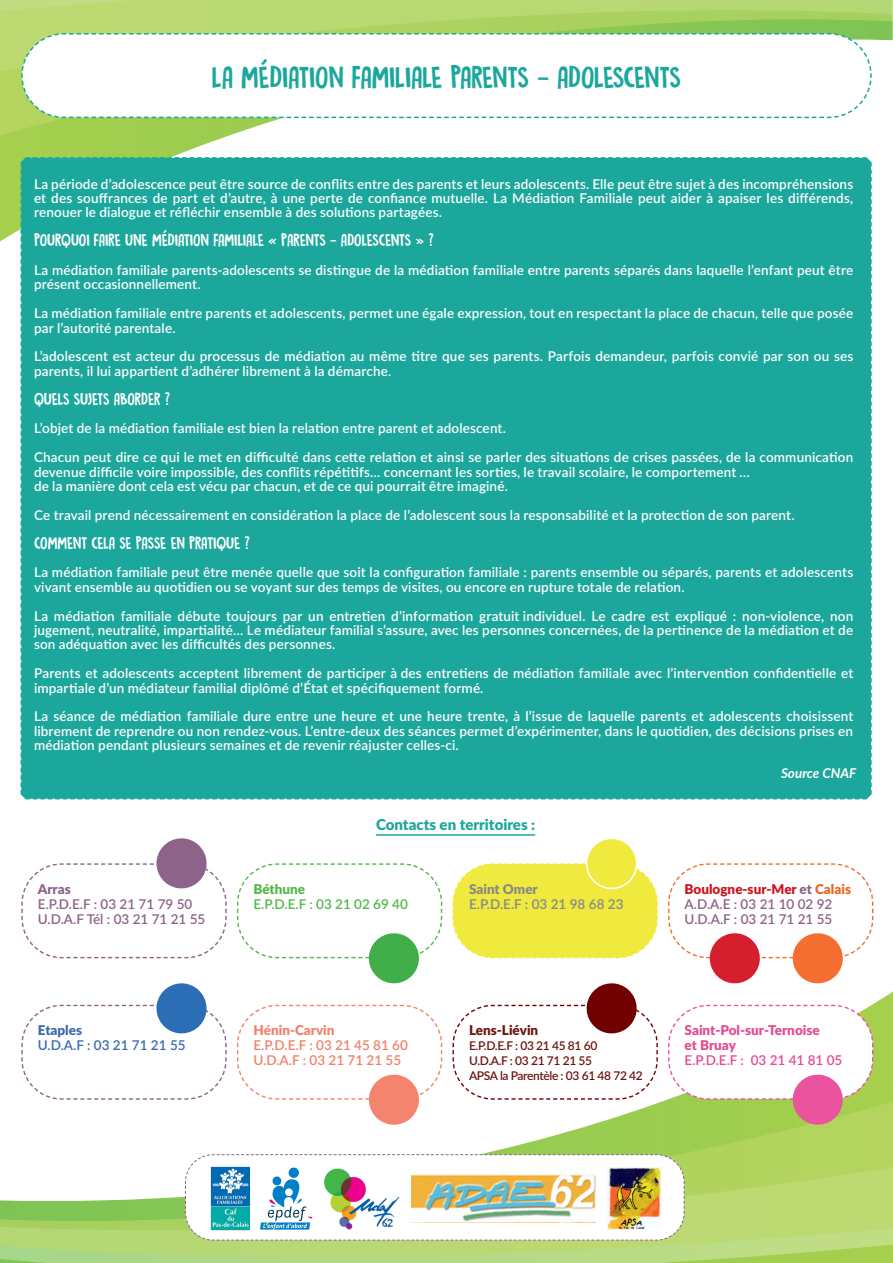
<style>
.page{position:relative;width:893px;height:1263px;background:#fff}
.page>*{position:absolute;margin:0;border:0;box-sizing:border-box;transform-origin:0 0}
.Paragraph_Style{font:27px "DK Butterfly Ball";color:#1ca79d}
.Paragraph_Style-2{font:15px "DK Butterfly Ball";letter-spacing:-.01em;color:#fff}
.t1{font:900 15px "Lato";color:#1ca79d}
.Paragraph_Style-3{font:600 13.5px/14.4px "Lato";letter-spacing:.01em;color:#fff}
.t2{font:600 13.5px "Lato";color:#8d6389}
.t3{font:600 13.5px "Lato";color:#f0826b}
.t4{font:900 13.5px "Lato";color:#e64a91}
.t5{font:900 13.5px "Lato";color:#cf1221}
.t6{font:600 13.5px "Lato";color:#51b948}
.t7{font:600 13.5px "Lato";color:#87898c}
.t8{font:600 13.5px "Lato";color:#e64a91}
.t9{font:600 13.5px "Lato";color:#3d6bb0}
.t10{font:900 13.5px "Lato";color:#f0826b}
.t11{font:900 13.5px "Lato";color:#6e140f}
.t12{font:italic 700 13.5px "Lato";color:#fff}
.t13{font:900 13.5px "Lato";color:#87898c}
.t14{font:900 13.5px "Lato";color:#3d6bb0}
.t15{font:900 13.5px "Lato";color:#51b948}
.t16{font:900 13.5px "Lato";color:#8d6389}
.t17{font:600 12px "Lato";letter-spacing:-.03em;color:#6e140f}
.s1{color:#8d6389}
.s2{color:#eb6624}
</style>
<div class="page">
<svg style="left:0;top:139px;width:219px;height:102px;background:#abd25e"></svg>
<svg style="left:0;top:0;width:892px;height:139px"></svg>
<svg style="left:664px;top:991px;width:229px;height:110px"></svg>
<svg style="left:0;top:1258px;width:893px;height:5px;background:#acd579"></svg>
<svg style="left:0;top:1101px;width:893px;height:157px"></svg>
<svg style="left:892px;top:0;width:1px;height:41px"></svg>
<div style="left:20px;top:156px;width:852px;height:644px;background:#1ca79d"></div>
<svg style="left:184px;top:1154px;width:501px;height:87px"></svg>
<svg style="left:21px;top:32px;width:851px;height:87px"></svg>
<img style="left:411px;top:1174px;width:185px;height:49px">
<img style="left:608px;top:1168px;width:54px;height:62px">
<img style="left:259px;top:1168px;width:53px;height:61px">
<img style="left:322px;top:1168px;width:77px;height:61px">
<div style="left:210px;top:1166px;width:41px;height:65px;background:#231f20;opacity:.41"></div>
<img style="left:212px;top:1168px;width:37px;height:62px">
<hr style="left:376px;top:834px;width:159px;height:2px;background:#1ca79d">
<svg style="left:21px;top:838px;width:206px;height:121px"></svg>
<svg style="left:21px;top:983px;width:206px;height:117px"></svg>
<svg style="left:452px;top:839px;width:206px;height:120px"></svg>
<svg style="left:452px;top:983px;width:206px;height:117px"></svg>
<svg style="left:237px;top:863px;width:206px;height:121px"></svg>
<svg style="left:668px;top:863px;width:206px;height:121px"></svg>
<svg style="left:236px;top:1004px;width:207px;height:122px"></svg>
<svg style="left:667px;top:1004px;width:207px;height:122px"></svg>
<p class="Paragraph_Style" style="left:212px;top:58px;width:471px">LA MÉDIATION FAMILIALE PARENTS - ADOLESCENTS</p>
<p class="Paragraph_Style-3" style="left:34px;top:176px;width:821px;text-align:justify">La période d’adolescence peut être source de conflits entre des parents et leurs adolescents. Elle peut être sujet à des incompréhensions et des souffrances de part et d’autre, à une perte de confiance mutuelle. La Médiation Familiale peut aider à apaiser les différends, renouer le dialogue et réfléchir ensemble à des solutions partagées.</p>
<p class="Paragraph_Style-2" style="left:34px;top:230px;width:401px">POURQUOI FAIRE UNE MÉDIATION FAMILIALE « PARENTS - ADOLESCENTS » ?</p>
<p class="Paragraph_Style-3" style="left:34px;top:262px;width:821px">La médiation familiale parents-adolescents se distingue de la médiation familiale entre parents séparés dans laquelle l’enfant peut être présent occasionnellement.</p>
<p class="Paragraph_Style-3" style="left:34px;top:306px;width:821px">La médiation familiale entre parents et adolescents, permet une égale expression, tout en respectant la place de chacun, telle que posée par l’autorité parentale.</p>
<p class="Paragraph_Style-3" style="left:34px;top:349px;width:821px">L’adolescent est acteur du processus de médiation au même titre que ses parents. Parfois demandeur, parfois convié par son ou ses parents, il lui appartient d’adhérer librement à la démarche.</p>
<p class="Paragraph_Style-2" style="left:34px;top:388px;width:137px">QUELS SUJETS ABORDER ?</p>
<p class="Paragraph_Style-3" style="left:34px;top:421px;width:473px">L’objet de la médiation familiale est bien la relation entre parent et adolescent.</p>
<p class="Paragraph_Style-3" style="left:34px;top:450px;width:821px">Chacun peut dire ce qui le met en difficulté dans cette relation et ainsi se parler des situations de crises passées, de la communication devenue difficile voire impossible, des conflits répétitifs… concernant les sorties, le travail scolaire, le comportement …</p>
<p class="Paragraph_Style-3" style="left:34px;top:478px;width:475px">de la manière dont cela est vécu par chacun, et de ce qui pourrait être imaginé.</p>
<p class="Paragraph_Style-3" style="left:34px;top:507px;width:762px">Ce travail prend nécessairement en considération la place de l’adolescent sous la responsabilité et la protection de son parent.</p>
<p class="Paragraph_Style-2" style="left:34px;top:532px;width:217px">COMMENT CELA SE PASSE EN PRATIQUE ?</p>
<p class="Paragraph_Style-3" style="left:34px;top:565px;width:821px">La médiation familiale peut être menée quelle que soit la configuration familiale : parents ensemble ou séparés, parents et adolescents vivant ensemble au quotidien ou se voyant sur des temps de visites, ou encore en rupture totale de relation.</p>
<p class="Paragraph_Style-3" style="left:34px;top:608px;width:821px;text-align:justify">La médiation familiale débute toujours par un entretien d’information gratuit individuel. Le cadre est expliqué : non-violence, non jugement, neutralité, impartialité… Le médiateur familial s’assure, avec les personnes concernées, de la pertinence de la médiation et de son adéquation avec les difficultés des personnes.</p>
<p class="Paragraph_Style-3" style="left:34px;top:666px;width:821px">Parents et adolescents acceptent librement de participer à des entretiens de médiation familiale avec l’intervention confidentielle et impartiale d’un médiateur familial diplômé d’État et spécifiquement formé.</p>
<p class="Paragraph_Style-3" style="left:34px;top:709px;width:821px;text-align:justify">La séance de médiation familiale dure entre une heure et une heure trente, à l’issue de laquelle parents et adolescents choisissent librement de reprendre ou non rendez-vous. L’entre-deux des séances permet d’expérimenter, dans le quotidien, des décisions prises en médiation pendant plusieurs semaines et de revenir réajuster celles-ci.</p>
<p class="t16" style="left:38px;top:878px;width:34px">Arras</p>
<p class="t2" style="left:38px;top:894px;width:156px">E.P.D.E.F : 03 21 71 79 50</p>
<p class="t2" style="left:38px;top:909px;width:169px">U.D.A.F Tél : 03 21 71 21 55</p>
<p class="t14" style="left:38px;top:1020px;width:46px">Etaples</p>
<p class="t9" style="left:38px;top:1035px;width:149px">U.D.A.F : 03 21 71 21 55</p>
<p class="t1" style="left:376px;top:814px;width:161px">Contacts en territoires :</p>
<p class="t15" style="left:253px;top:878px;width:53px">Béthune</p>
<p class="t6" style="left:253px;top:894px;width:156px">E.P.D.E.F : 03 21 02 69 40</p>
<p class="t10" style="left:253px;top:1020px;width:83px">Hénin-Carvin</p>
<p class="t3" style="left:253px;top:1035px;width:156px">E.P.D.E.F : 03 21 45 81 60</p>
<p class="t3" style="left:253px;top:1050px;width:149px">U.D.A.F : 03 21 71 21 55</p>
<p class="t13" style="left:469px;top:878px;width:70px">Saint Omer</p>
<p class="t7" style="left:469px;top:894px;width:156px">E.P.D.E.F : 03 21 98 68 23</p>
<p class="t11" style="left:469px;top:1020px;width:71px">Lens-Liévin</p>
<p class="t17" style="left:469px;top:1037px;width:130px">E.P.D.E.F : 03 21 45 81 60</p>
<p class="t17" style="left:469px;top:1052px;width:125px">U.D.A.F : 03 21 71 21 55</p>
<p class="t17" style="left:469px;top:1067px;width:175px">APSA la Parentèle : 03 61 48 72 42</p>
<p class="t12" style="left:781px;top:763px;width:77px">Source CNAF</p>
<p class="t5" style="left:685px;top:878px;width:168px">Boulogne-sur-Mer <span class="s1">et</span> <span class="s2">Calais</span></p>
<p class="t2" style="left:685px;top:894px;width:149px">A.D.A.E : 03 21 10 02 92</p>
<p class="t2" style="left:685px;top:909px;width:149px">U.D.A.F : 03 21 71 21 55</p>
<p class="t4" style="left:685px;top:1020px;width:137px">Saint-Pol-sur-Ternoise</p>
<p class="t4" style="left:685px;top:1035px;width:53px">et Bruay</p>
<p class="t8" style="left:685px;top:1050px;width:159px">E.P.D.E.F : 03 21 41 81 05</p>
</div>
